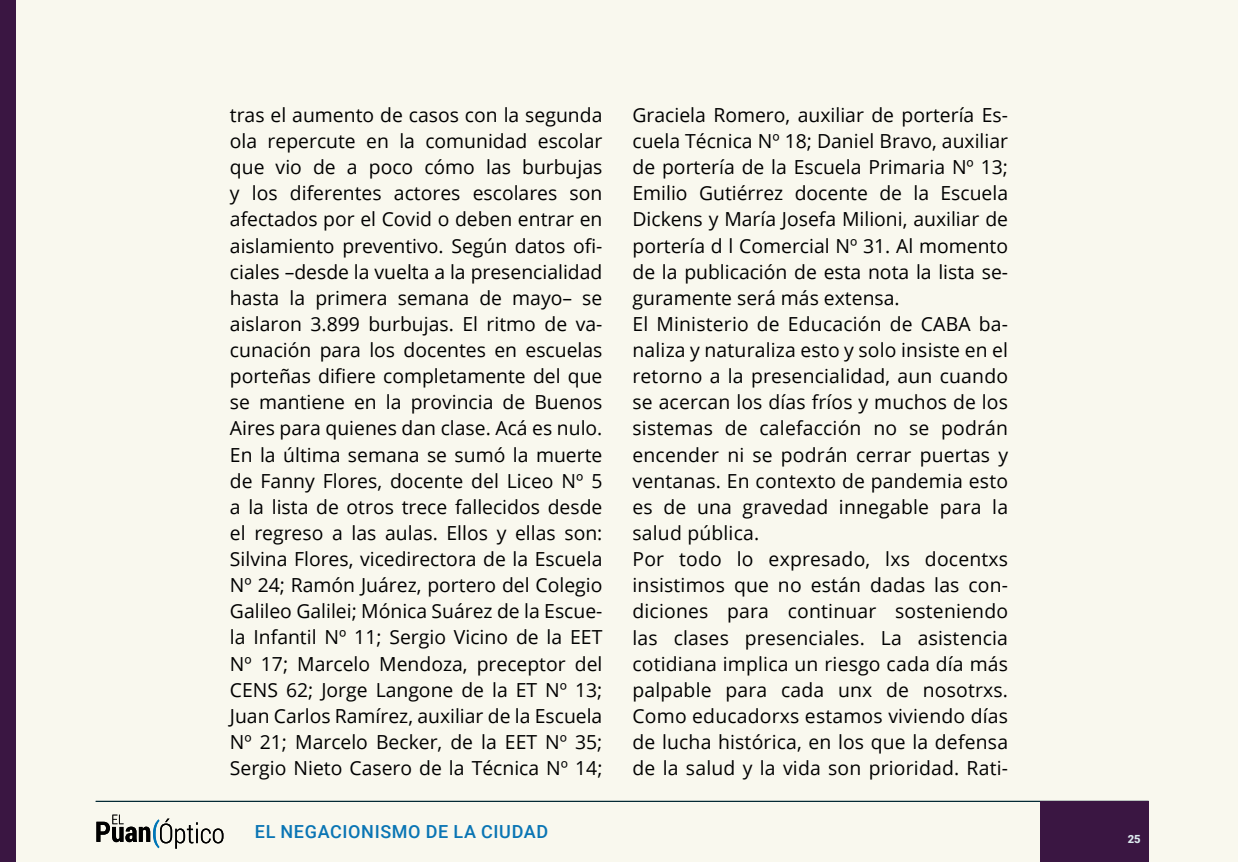
<style>
.page{position:relative;width:1238px;height:862px;background:#fff}
.page>*{position:absolute;margin:0;border:0;box-sizing:border-box;transform-origin:0 0}
.t1{font:19.35px/26.1px "Open Sans";letter-spacing:.01em;color:#000}
.t2{font:500 18px "Roboto";letter-spacing:.035em;color:#0a75b4}
.t3{font:900 11.25px "Roboto";color:#dbe9ee}
</style>
<div class="page">
<div style="left:0;top:0;width:1237px;height:861px;background:#f9f8ee"></div>
<hr style="left:96px;top:800px;width:1052px;height:1px;background:#002732">
<svg style="left:96px;top:814px;width:127px;height:34px"></svg>
<div style="left:0;top:0;width:16px;height:861px;background:#3a1642"></div>
<div style="left:1039px;top:800px;width:109px;height:61px;background:#3a1642"></div>
<p class="t1" style="left:230px;top:101px;width:374px;text-align:justify">tras el aumento de casos con la segunda ola repercute en la comunidad escolar que vio de a poco cómo las burbujas y los diferentes actores escolares son afectados por el Covid o deben entrar en aislamiento preventivo. Según datos ofi&shy;ciales –desde la vuelta a la presencialidad hasta la primera semana de mayo– se aislaron 3.899 burbujas. El ritmo de va&shy;cunación para los docentes en escuelas porteñas difiere completamente del que se mantiene en la provincia de Buenos Aires para quienes dan clase. Acá es nulo.<br>En la última semana se sumó la muerte de Fanny Flores, docente del Liceo Nº 5 a la lista de otros trece fallecidos desde el regreso a las aulas. Ellos y ellas son:<br>Silvina Flores, vicedirectora de la Escuela Nº 24; Ramón Juárez, portero del Colegio Galileo Galilei; Mónica Suárez de la Escue&shy;la Infantil Nº 11; Sergio Vicino de la EET Nº 17; Marcelo Mendoza, preceptor del CENS 62; Jorge Langone de la ET Nº 13; Juan Carlos Ramírez, auxiliar de la Escuela Nº 21; Marcelo Becker, de la EET Nº 35; Sergio Nieto Casero de la Técnica Nº 14;</p>
<p class="t2" style="left:255px;top:818px;width:295px">EL NEGACIONISMO DE LA CIUDAD</p>
<p class="t1" style="left:632px;top:101px;width:377px">Graciela Romero, auxiliar de portería Es&shy;cuela Técnica Nº 18; Daniel Bravo, auxiliar de portería de la Escuela Primaria Nº 13; Emilio Gutiérrez docente de la Escuela Dickens y María Josefa Milioni, auxiliar de portería d l Comercial Nº 31. Al momento de la publicación de esta nota la lista se&shy;guramente será más extensa.<br>El Ministerio de Educación de CABA ba&shy;naliza y naturaliza esto y solo insiste en el retorno a la presencialidad, aun cuando se acercan los días fríos y muchos de los sistemas de calefacción no se podrán encender ni se podrán cerrar puertas y ventanas. En contexto de pandemia esto es de una gravedad innegable para la salud pública.<br>Por todo lo expresado, lxs docentxs insistimos que no están dadas las con&shy;diciones para continuar sosteniendo las clases presenciales. La asistencia cotidiana implica un riesgo cada día más palpable para cada unx de nosotrxs.<br>Como educadorxs estamos viviendo días de lucha histórica, en los que la defensa de la salud y la vida son prioridad. Rati-</p>
<p class="t3" style="left:1127px;top:830px;width:14px">25</p>
</div>
